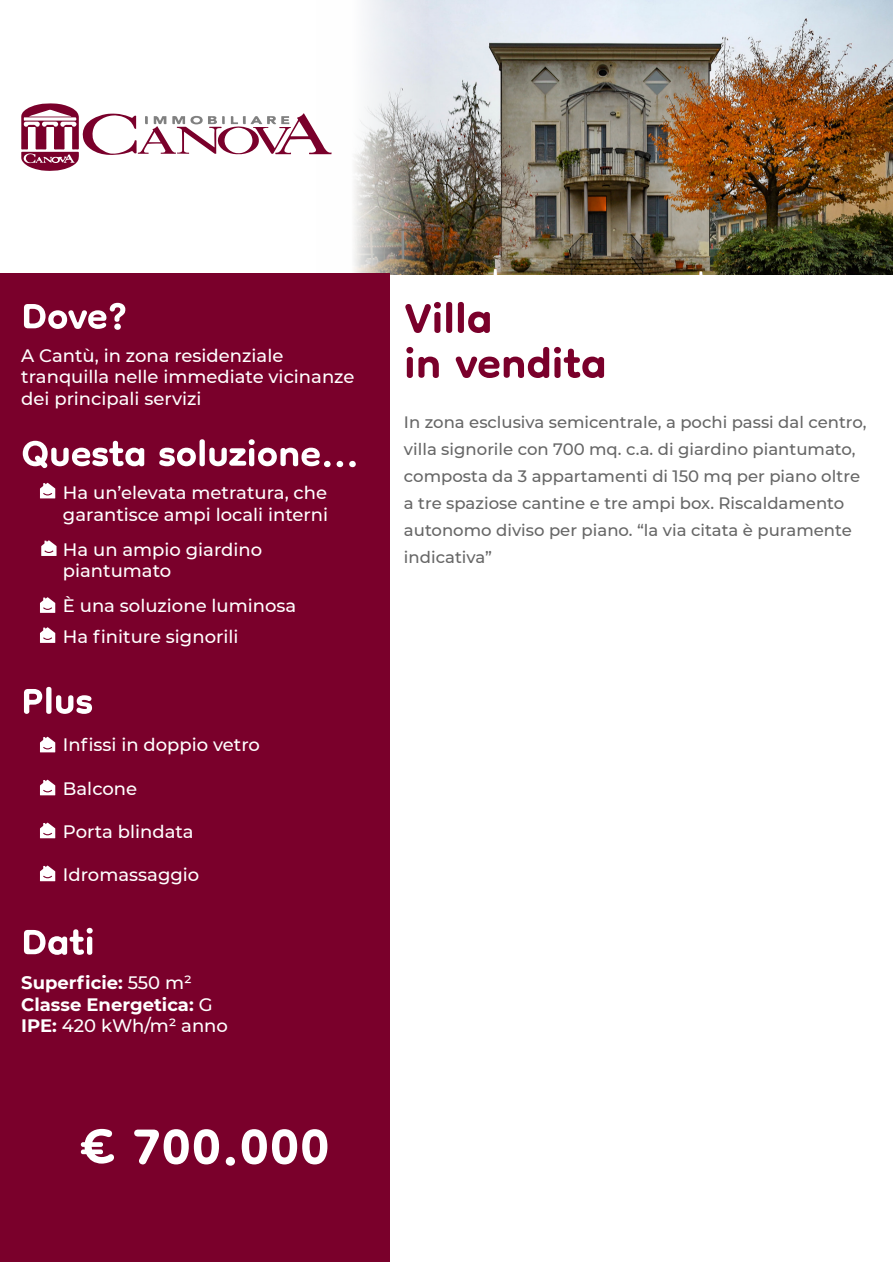
<style>
.page{position:relative;width:893px;height:1263px;background:#fff}
.page>*{position:absolute;margin:0;border:0;box-sizing:border-box;transform-origin:0 0}
.t1{font:700 84px "Dongle";color:#fff}
.t2{font:700 69px "Dongle";color:#7a002b}
.t3{font:700 60px "Dongle";color:#fff}
.t4{font:500 18px/21.6px "Montserrat";color:#fff}
.t5{font:700 18px "Montserrat";color:#fff}
.t6{font:500 16.5px/27px "Montserrat";color:#666}
.s1{font-weight:500}
.s2{font-weight:700}
</style>
<div class="page">
<img style="left:316px;top:0;width:577px;height:274px">
<svg style="left:21px;top:103px;width:311px;height:68px"></svg>
<div style="left:0;top:274px;width:389px;height:988px;background:#7a002b"></div>
<svg style="left:40px;top:483px;width:15px;height:15px"></svg>
<svg style="left:41px;top:540px;width:16px;height:16px"></svg>
<svg style="left:40px;top:597px;width:15px;height:16px"></svg>
<svg style="left:40px;top:627px;width:15px;height:16px"></svg>
<svg style="left:40px;top:737px;width:15px;height:15px"></svg>
<svg style="left:40px;top:780px;width:15px;height:15px"></svg>
<svg style="left:40px;top:823px;width:15px;height:15px"></svg>
<svg style="left:40px;top:865px;width:15px;height:16px"></svg>
<p class="t3" style="left:21px;top:284px;width:108px">Dove?</p>
<p class="t4" style="left:21px;top:344px;width:264px">A Cantù, in zona residenziale</p>
<p class="t4" style="left:21px;top:366px;width:335px">tranquilla nelle immediate vicinanze dei principali servizi</p>
<p class="t3" style="left:21px;top:422px;width:339px">Questa soluzione...</p>
<p class="t4" style="left:63px;top:481px;width:266px">Ha un’elevata metratura, che</p>
<p class="t4" style="left:63px;top:503px;width:267px">garantisce ampi locali interni</p>
<p class="t4" style="left:63px;top:538px;width:201px">Ha un ampio giardino</p>
<p class="t4" style="left:63px;top:559px;width:110px">piantumato</p>
<p class="t4" style="left:63px;top:594px;width:235px">È una soluzione luminosa</p>
<p class="t4" style="left:63px;top:625px;width:177px">Ha finiture signorili</p>
<p class="t3" style="left:21px;top:669px;width:73px">Plus</p>
<p class="t4" style="left:63px;top:733px;width:199px">Infissi in doppio vetro</p>
<p class="t4" style="left:63px;top:777px;width:76px">Balcone</p>
<p class="t4" style="left:63px;top:820px;width:132px">Porta blindata</p>
<p class="t4" style="left:63px;top:863px;width:138px">Idromassaggio</p>
<p class="t3" style="left:21px;top:910px;width:75px">Dati</p>
<p class="t5" style="left:21px;top:969px;width:172px">Superficie: <span class="s1">550 m²</span></p>
<p class="t5" style="left:21px;top:991px;width:193px">Classe Energetica: <span class="s1">G</span></p>
<p class="t4" style="left:21px;top:1014px;width:208px"><span class="s2">IPE:</span> 420 kWh/m² anno</p>
<p class="t1" style="left:80px;top:1102px;width:251px">€ 700.000</p>
<p class="t2" style="left:404px;top:282px;width:90px">Villa</p>
<p class="t2" style="left:404px;top:327px;width:204px">in vendita</p>
<p class="t6" style="left:404px;top:408px;width:464px">In zona esclusiva semicentrale, a pochi passi dal centro, villa signorile con 700 mq. c.a. di giardino piantumato, composta da 3 appartamenti di 150 mq per piano oltre a tre spaziose cantine e tre ampi box. Riscaldamento autonomo diviso per piano. “la via citata è puramente indicativa”</p>
</div>
